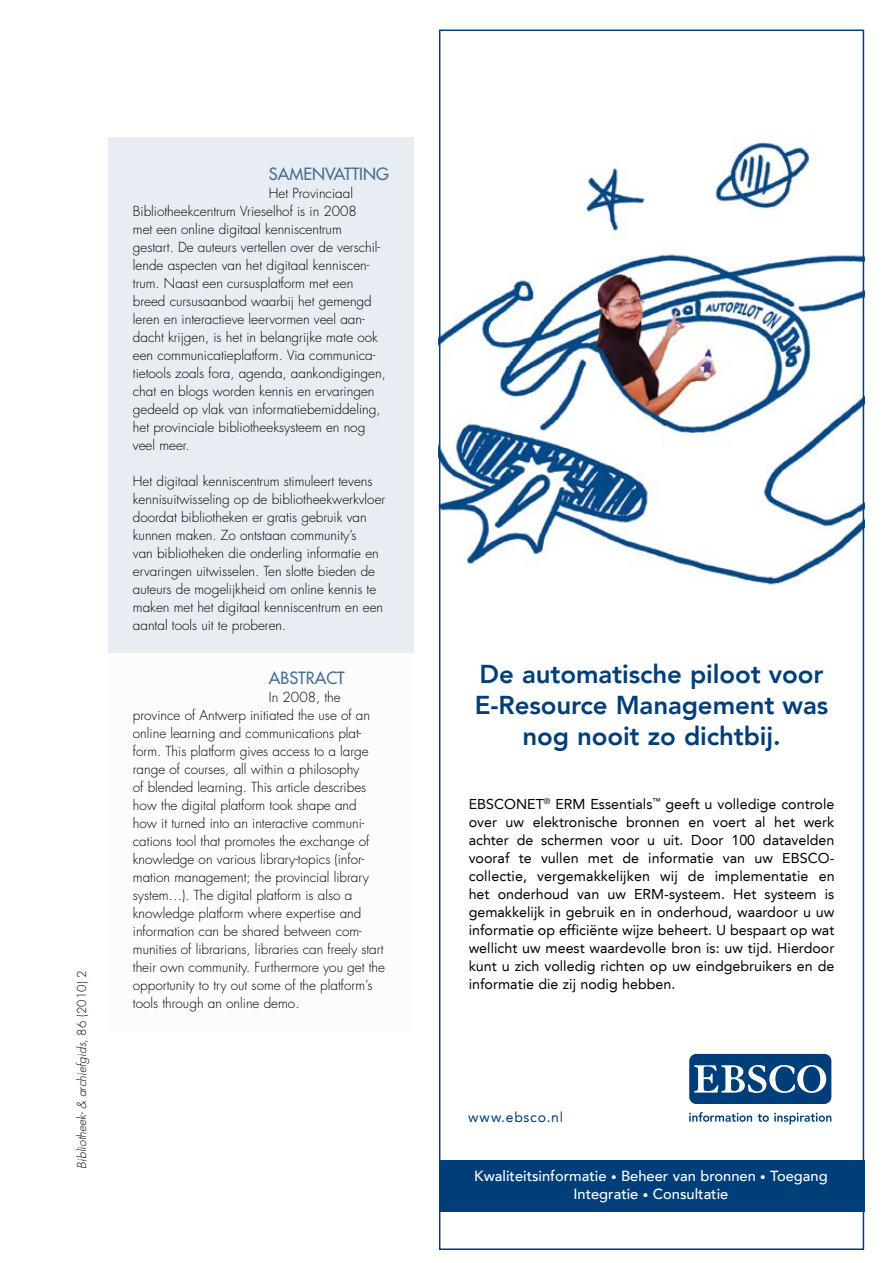
<style>
.page{position:relative;width:893px;height:1263px;background:#fff}
.page>*{position:absolute;margin:0;border:0;box-sizing:border-box;transform-origin:0 0}
.t1{font:800 25.8px/31px "Avenir LT";letter-spacing:-.005em;color:#003e79;text-align:center}
.t2{font:16.5px "Futura";color:#446f91}
.t3{font:500 14.7px/17.5px "Avenir LT";color:#fff;text-align:center}
.t4{font:14.25px/18px "Avenir LT";color:#000;text-align:justify}
.t5{font:13.95px "Avenir LT";letter-spacing:.05em;color:#003e79}
.t6{font:300 13.5px/18px "Futura";color:#000}
.t7{font:italic 300 12px "Futura";color:#000}
.s1{font-style:normal}
.s2{font-size:10.95px}
</style>
<div class="page">
<div style="left:108px;top:138px;width:306px;height:524px;background:#e7edf3"></div>
<div style="left:108px;top:653px;width:306px;height:379px;background:#fcfcfd"></div>
<img style="left:442px;top:142px;width:419px;height:443px">
<div style="left:439px;top:1160px;width:425px;height:51px;background:#003e79"></div>
<div style="left:689px;top:1054px;width:142px;height:50px;background:#003e79;border-radius:7px"></div>
<svg style="left:694px;top:1065px;width:132px;height:28px"></svg>
<svg style="left:689px;top:1112px;width:63px;height:10px"></svg>
<svg style="left:758px;top:1113px;width:73px;height:11px"></svg>
<p class="t7" style="left:74px;top:1168px;width:200px;rotate:-90deg">Bibliotheek- &amp; archiefgids<span class="s1">, 86 (2010) 2</span></p>
<p class="t2" style="left:269px;top:164px;width:121px">SAMENVATTING</p>
<p class="t6" style="left:133px;top:184px;width:254px;text-indent:136px">Het Provinciaal Bibliotheekcentrum Vrieselhof is in 2008<br>met een online digitaal kenniscentrum gestart. De auteurs vertellen over de verschil&shy;lende aspecten van het digitaal kenniscen&shy;trum. Naast een cursusplatform met een breed cursusaanbod waarbij het gemengd leren en interactieve leervormen veel aan&shy;dacht krijgen, is het in belangrijke mate ook een communicatieplatform. Via communica&shy;tietools zoals fora, agenda, aankondigingen, chat en blogs worden kennis en ervaringen gedeeld op vlak van informatiebemiddeling, het provinciale bibliotheeksysteem en nog veel meer.</p>
<p class="t6" style="left:133px;top:472px;width:254px">Het digitaal kenniscentrum stimuleert tevens kennisuitwisseling op de bibliotheekwerkvloer doordat bibliotheken er gratis gebruik van kunnen maken. Zo ontstaan community’s<br>van bibliotheken die onderling informatie en ervaringen uitwisselen. Ten slotte bieden de auteurs de mogelijkheid om online kennis te maken met het digitaal kenniscentrum en een aantal tools uit te proberen.</p>
<p class="t2" style="left:269px;top:668px;width:77px">ABSTRACT</p>
<p class="t6" style="left:133px;top:688px;width:254px;text-indent:136px">In 2008, the province of Antwerp initiated the use of an online learning and communications plat&shy;form. This platform gives access to a large range of courses, all within a philosophy<br>of blended learning. This article describes how the digital platform took shape and<br>how it turned into an interactive communi&shy;cations tool that promotes the exchange of knowledge on various library-topics (infor&shy;mation management; the provincial library system…). The digital platform is also a knowledge platform where expertise and information can be shared between com&shy;munities of librarians, libraries can freely start their own community. Furthermore you get the opportunity to try out some of the platform’s tools through an online demo.</p>
<h1 class="t1" style="left:475px;top:659px;width:355px">De automatische piloot voor<br>E-Resource Management was nog nooit zo dichtbij.</h1>
<p class="t4" style="left:469px;top:795px;width:367px">EBSCONET<sup>®</sup> ERM Essentials<sup>™</sup> geeft u volledige controle over uw elektronische bronnen en voert al het werk achter de schermen voor u uit. Door 100 datavelden vooraf te vullen met de informatie van uw EBSCO&shy;collectie, vergemakkelijken wij de implementatie en het onderhoud van uw ERM-systeem. Het systeem is gemakkelijk in gebruik en in onderhoud, waardoor u uw informatie op efficiënte wijze beheert. U bespaart op wat wellicht uw meest waardevolle bron is: uw tijd. Hierdoor kunt u zich volledig richten op uw eindgebruikers en de informatie die zij nodig hebben.</p>
<p class="t5" style="left:468px;top:1109px;width:96px">www.ebsco.nl</p>
<p class="t3" style="left:474px;top:1168px;width:355px">Kwaliteitsinformatie <span class="s2">•</span> Beheer van bronnen <span class="s2">•</span> Toegang<br>Integratie <span class="s2">•</span> Consultatie</p>
</div>
